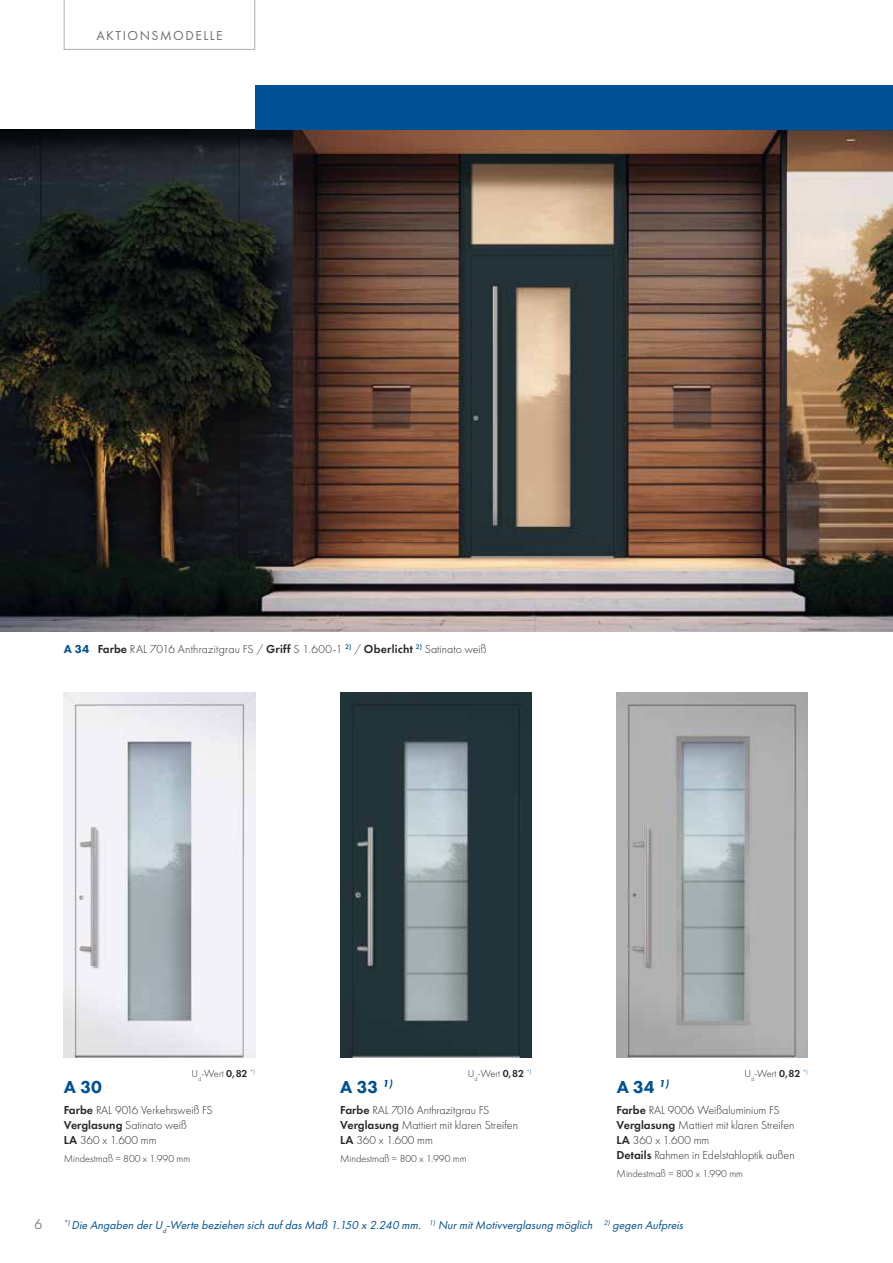
<style>
.page{position:relative;width:893px;height:1263px;background:#fff}
.page>*{position:absolute;margin:0;border:0;box-sizing:border-box;transform-origin:0 0}
.t1{font:800 18px "Futura PT";color:#005193}
.t2{font:15px "Futura PT";color:#92857a}
.t3{font:13.5px "Futura PT";letter-spacing:.11em;color:#6d6e70}
.t4{font:300 12px/15px "Futura PT";color:#282829}
.t5{font:italic 12px "Futura PT";color:#005193}
.t6{font:300 10.5px "Futura PT";color:#282829}
.s1{font-weight:800;color:#005193}
.s2{font-weight:600}
</style>
<div class="page">
<svg style="left:64px;top:0;width:191px;height:50px"></svg>
<img style="left:0;top:130px;width:893px;height:501px">
<img style="left:340px;top:692px;width:191px;height:365px">
<img style="left:617px;top:692px;width:191px;height:365px">
<img style="left:64px;top:692px;width:191px;height:365px">
<div style="left:255px;top:85px;width:638px;height:45px;background:#005193"></div>
<p class="t3" style="left:96px;top:28px;width:128px">AKTIONSMODELLE</p>
<p class="t4" style="left:64px;top:642px;width:424px"><span class="s1">A 34</span> <span class="s2">Farbe</span> RAL 7016 Anthrazitgrau FS / <span class="s2">Griff</span> S 1.600-1 <sup>2)</sup> / <span class="s2">Oberlicht</span> <sup>2)</sup> Satinato weiß</p>
<p class="t2" style="left:34px;top:1215px;width:10px">6</p>
<p class="t6" style="left:192px;top:1068px;width:65px">U<sub>d</sub>-Wert <span class="s2">0,82</span> <sup>*)</sup></p>
<h1 class="t1" style="left:64px;top:1076px;width:40px">A 30</h1>
<p class="t4" style="left:64px;top:1103px;width:150px"><span class="s2">Farbe</span> RAL 9016 Verkehrsweiß FS<br><span class="s2">Verglasung</span> Satinato weiß<br><span class="s2">LA</span> 360 x 1.600 mm</p>
<p class="t6" style="left:64px;top:1153px;width:128px">Mindestmaß = 800 x 1.990 mm</p>
<p class="t6" style="left:468px;top:1068px;width:65px">U<sub>d</sub>-Wert <span class="s2">0,82</span> <sup>*)</sup></p>
<h1 class="t1" style="left:340px;top:1076px;width:56px">A 33 <sup>1)</sup></h1>
<p class="t4" style="left:340px;top:1103px;width:179px"><span class="s2">Farbe</span> RAL 7016 Anthrazitgrau FS<br><span class="s2">Verglasung</span> Mattiert mit klaren Streifen<br><span class="s2">LA</span> 360 x 1.600 mm</p>
<p class="t6" style="left:340px;top:1153px;width:128px">Mindestmaß = 800 x 1.990 mm</p>
<p class="t6" style="left:744px;top:1068px;width:65px">U<sub>d</sub>-Wert <span class="s2">0,82</span> <sup>*)</sup></p>
<h1 class="t1" style="left:617px;top:1076px;width:56px">A 34 <sup>1)</sup></h1>
<p class="t4" style="left:617px;top:1103px;width:180px"><span class="s2">Farbe</span> RAL 9006 Weißaluminium FS<br><span class="s2">Verglasung</span> Mattiert mit klaren Streifen<br><span class="s2">LA</span> 360 x 1.600 mm<br><span class="s2">Details</span> Rahmen in Edelstahloptik außen</p>
<p class="t6" style="left:617px;top:1168px;width:128px">Mindestmaß = 800 x 1.990 mm</p>
<p class="t5" style="left:64px;top:1218px;width:623px"><sup>*)</sup>Die Angaben derU<sub>d</sub>-Werte beziehen sich aufdasMaß 1.150 x 2.240 mm. <sup>1)</sup> NurmitMotivverglasung möglich <sup>2)</sup> gegen Aufpreis</p>
</div>
